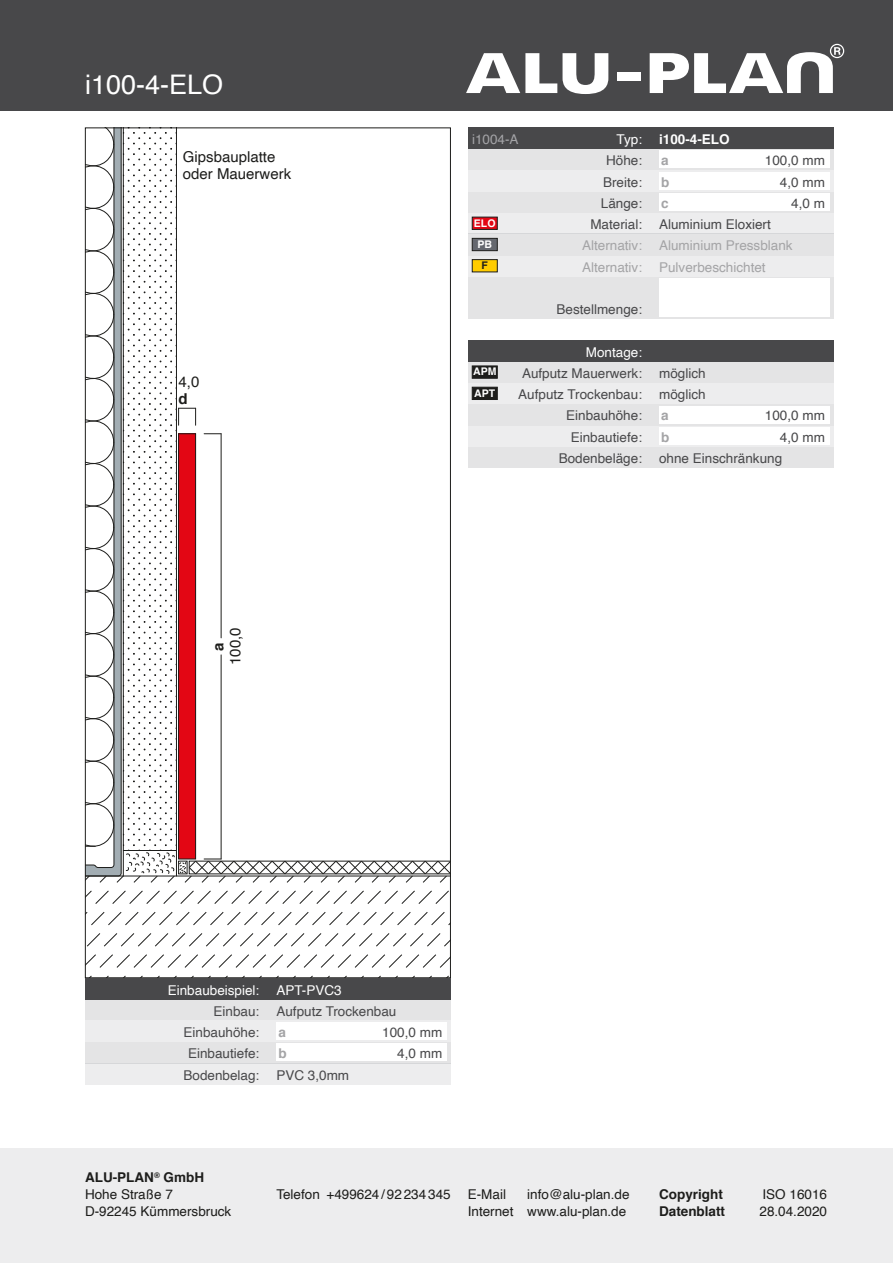
<style>
.page{position:relative;width:893px;height:1263px;background:#fff}
.page>*{position:absolute;margin:0;border:0;box-sizing:border-box;transform-origin:0 0}
.t1{font:27px "Helvetica";color:#fff}
.t2{font:15px/17px "Helvetica";color:#1d1d1b}
.t3{font:700 15px "Helvetica";color:#1d1d1b}
.t4{font:13.5px "Helvetica";color:#48484a}
.t5{font:13.5px/17px "Helvetica";color:#1d1d1b}
.t6{font:13.5px "Helvetica";color:#a4a4a6}
.t7{font:13.5px "Helvetica";color:#fff}
.t8{font:700 13.5px "Helvetica";color:#1d1d1b}
.t9{font:700 13.5px "Helvetica";color:#fff}
.t10{font:700 13.5px "Helvetica";color:#a4a4a6}
.t11{font:13.5px "Helvetica";color:#a4a4a7}
.t12{font:700 10.5px/21.3px "Helvetica";color:#fff}
.t13{font:700 10.5px "Helvetica";color:#1d1d1b}
.s1{font-weight:700}
</style>
<div class="page">
<div style="left:0;top:1148px;width:893px;height:115px;background:#ededee"></div>
<div style="left:0;top:0;width:893px;height:111px;background:#48484a"></div>
<svg style="left:87px;top:890px;width:362px;height:14px"></svg>
<svg style="left:87px;top:912px;width:362px;height:14px"></svg>
<svg style="left:87px;top:933px;width:362px;height:14px"></svg>
<svg style="left:87px;top:954px;width:362px;height:14px"></svg>
<svg style="left:90px;top:975px;width:359px;height:1px"></svg>
<svg style="left:87px;top:130px;width:362px;height:753px"></svg>
<div style="left:468px;top:361px;width:365px;height:22px;background:#e4e4e5"></div>
<div style="left:468px;top:446px;width:365px;height:22px;background:#e4e4e5"></div>
<div style="left:468px;top:425px;width:365px;height:21px;background:#ededee"></div>
<div style="left:659px;top:427px;width:170px;height:17px;background:#fff"></div>
<svg style="left:468px;top:383px;width:365px;height:42px"></svg>
<div style="left:659px;top:406px;width:170px;height:17px;background:#fff"></div>
<div style="left:468px;top:340px;width:365px;height:21px;background:#48484a"></div>
<div style="left:85px;top:999px;width:366px;height:21px;background:#e4e4e5"></div>
<svg style="left:85px;top:1020px;width:366px;height:64px"></svg>
<div style="left:276px;top:1023px;width:170px;height:17px;background:#fff"></div>
<div style="left:85px;top:978px;width:366px;height:21px;background:#48484a"></div>
<div style="left:468px;top:276px;width:365px;height:43px;background:#e4e4e5"></div>
<div style="left:659px;top:279px;width:170px;height:38px;background:#fff"></div>
<div style="left:468px;top:255px;width:365px;height:21px;background:#ededee"></div>
<svg style="left:468px;top:213px;width:365px;height:42px"></svg>
<div style="left:468px;top:191px;width:365px;height:22px;background:#e4e4e5"></div>
<div style="left:659px;top:193px;width:170px;height:17px;background:#fff"></div>
<div style="left:468px;top:170px;width:365px;height:21px;background:#ededee"></div>
<div style="left:659px;top:172px;width:170px;height:17px;background:#fff"></div>
<div style="left:468px;top:149px;width:365px;height:21px;background:#e4e4e5"></div>
<div style="left:659px;top:151px;width:170px;height:17px;background:#fff"></div>
<div style="left:468px;top:128px;width:365px;height:21px;background:#48484a"></div>
<div style="left:472px;top:366px;width:25px;height:12px;background:#1d1d1b"></div>
<div style="left:472px;top:387px;width:25px;height:13px;background:#1d1d1b;border:1px solid #1d1d1b"></div>
<div style="left:472px;top:259px;width:25px;height:13px;background:#fc0;border:1px solid #1d1d1b"></div>
<div style="left:472px;top:238px;width:25px;height:13px;background:#65686f;border:1px solid #1d1d1b"></div>
<div style="left:472px;top:217px;width:25px;height:13px;background:#e30614;border:1px solid #1d1d1b"></div>
<svg style="left:650px;top:44px;width:194px;height:49px"></svg>
<div style="left:617px;top:72px;width:23px;height:9px;background:#fff"></div>
<svg style="left:466px;top:53px;width:142px;height:41px"></svg>
<h1 class="t1" style="left:85px;top:63px;width:140px">i100-4-ELO</h1>
<p class="t2" style="left:183px;top:148px;width:110px">Gipsbauplatte oder Mauerwerk</p>
<p class="t2" style="left:179px;top:374px;width:22px">4,0</p>
<p class="t3" style="left:179px;top:387px;width:11px">d</p>
<p class="t2" style="left:227px;top:665px;width:39px;rotate:-90deg">100,0</p>
<p class="t3" style="left:206px;top:650px;width:10px;rotate:-90deg">a</p>
<p class="t11" style="left:472px;top:129px;width:48px">i1004-A</p>
<p class="t7" style="left:617px;top:129px;width:27px">Typ:</p>
<p class="t9" style="left:659px;top:128px;width:72px">i100-4-ELO</p>
<p class="t4" style="left:606px;top:150px;width:38px">Höhe:</p>
<p class="t10" style="left:661px;top:150px;width:9px">a</p>
<p class="t4" style="left:765px;top:150px;width:62px">100,0 mm</p>
<p class="t4" style="left:603px;top:171px;width:41px">Breite:</p>
<p class="t10" style="left:661px;top:171px;width:10px">b</p>
<p class="t4" style="left:780px;top:171px;width:47px">4,0 mm</p>
<p class="t4" style="left:601px;top:193px;width:43px">Länge:</p>
<p class="t10" style="left:661px;top:192px;width:9px">c</p>
<p class="t4" style="left:791px;top:193px;width:35px">4,0 m</p>
<p class="t12" style="left:474px;top:212px;width:23px">ELO</p>
<p class="t4" style="left:590px;top:214px;width:53px">Material:</p>
<p class="t4" style="left:659px;top:214px;width:113px">Aluminium Eloxiert</p>
<p class="t12" style="left:477px;top:234px;width:16px">PB</p>
<p class="t6" style="left:582px;top:235px;width:62px">Alternativ:</p>
<p class="t6" style="left:659px;top:235px;width:135px">Aluminium Pressblank</p>
<p class="t13" style="left:482px;top:257px;width:8px">F</p>
<p class="t6" style="left:582px;top:256px;width:62px">Alternativ:</p>
<p class="t6" style="left:659px;top:256px;width:108px">Pulverbeschichtet</p>
<p class="t4" style="left:557px;top:299px;width:87px">Bestellmenge:</p>
<p class="t12" style="left:473px;top:361px;width:25px">APM<br>APT</p>
<p class="t7" style="left:586px;top:342px;width:58px">Montage:</p>
<p class="t4" style="left:518px;top:384px;width:125px">Aufputz Trockenbau:</p>
<p class="t4" style="left:659px;top:384px;width:48px">möglich</p>
<p class="t4" style="left:522px;top:363px;width:122px">Aufputz Mauerwerk:</p>
<p class="t4" style="left:659px;top:363px;width:48px">möglich</p>
<p class="t4" style="left:566px;top:405px;width:77px">Einbauhöhe:</p>
<p class="t10" style="left:661px;top:405px;width:9px">a</p>
<p class="t4" style="left:765px;top:405px;width:62px">100,0 mm</p>
<p class="t4" style="left:571px;top:427px;width:73px">Einbautiefe:</p>
<p class="t10" style="left:661px;top:426px;width:10px">b</p>
<p class="t4" style="left:780px;top:427px;width:47px">4,0 mm</p>
<p class="t4" style="left:559px;top:448px;width:85px">Bodenbeläge:</p>
<p class="t4" style="left:659px;top:448px;width:125px">ohne Einschränkung</p>
<p class="t7" style="left:168px;top:979px;width:93px">Einbaubeispiel:</p>
<p class="t4" style="left:214px;top:1001px;width:47px">Einbau:</p>
<p class="t7" style="left:276px;top:979px;width:67px">APT-PVC3</p>
<p class="t4" style="left:276px;top:1001px;width:122px">Aufputz Trockenbau</p>
<p class="t4" style="left:184px;top:1022px;width:77px">Einbauhöhe:</p>
<p class="t10" style="left:279px;top:1021px;width:9px">a</p>
<p class="t4" style="left:382px;top:1022px;width:62px">100,0 mm</p>
<p class="t4" style="left:188px;top:1043px;width:73px">Einbautiefe:</p>
<p class="t10" style="left:279px;top:1043px;width:10px">b</p>
<p class="t4" style="left:397px;top:1043px;width:47px">4,0 mm</p>
<p class="t4" style="left:184px;top:1064px;width:77px">Bodenbelag:</p>
<p class="t4" style="left:276px;top:1064px;width:74px">PVC 3,0mm</p>
<p class="t5" style="left:85px;top:1169px;width:148px"><span class="s1">ALU-PLAN</span><sup>®</sup> <span class="s1">GmbH<br></span>Hohe Straße 7<br>D-92245 Kümmersbruck</p>
<p class="t5" style="left:276px;top:1186px;width:176px">Telefon +499624 /92234345</p>
<p class="t8" style="left:659px;top:1183px;width:65px">Copyright</p>
<p class="t5" style="left:762px;top:1186px;width:66px">ISO 16016</p>
<p class="t8" style="left:659px;top:1200px;width:68px">Datenblatt</p>
<p class="t5" style="left:759px;top:1203px;width:69px">28.04.2020</p>
<p class="t5" style="left:468px;top:1186px;width:163px;text-align:right">info@alu-plan.de<br>Internet www.alu-plan.de</p>
<p class="t5" style="left:468px;top:1186px;width:40px">E-Mail</p>
</div>
